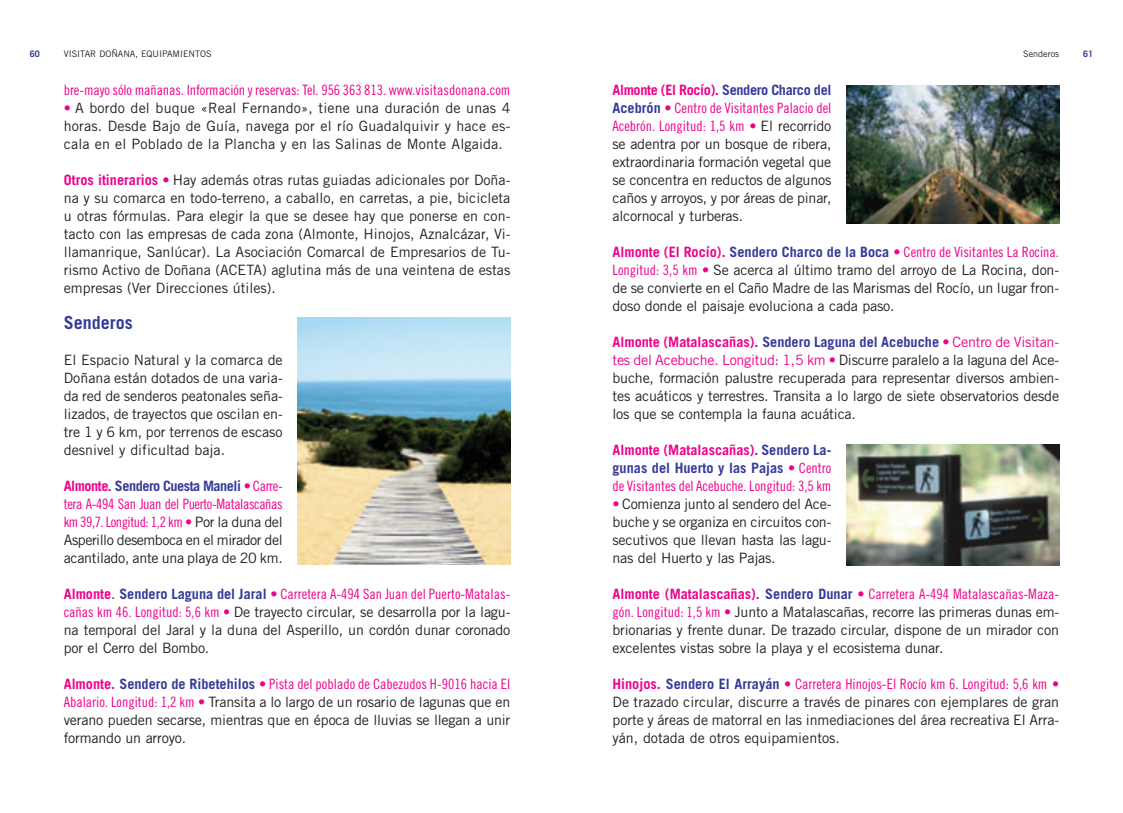
<style>
.page{position:relative;width:1123px;height:813px;background:#fff}
.page>*{position:absolute;margin:0;border:0;box-sizing:border-box;transform-origin:0 0}
.t1{font:700 18px "Trade Gothic";color:#353b97}
.t2{font:14.25px/18px "Trade Gothic";letter-spacing:-.01em;color:#231f20;text-align:justify}
.t3{font:14.25px/18px "Trade Gothic Cond Eighteen";color:#ed028c}
.t4{font:14.25px/18px "Trade Gothic Cond Eighteen";letter-spacing:-.025em;color:#ed028c}
.t5{font:14.25px/18px "Trade Gothic";letter-spacing:-.035em;color:#231f20}
.t6{font:700 14.25px/18px "Trade Gothic";color:#353b97}
.t7{font:700 14.25px "Trade Gothic";letter-spacing:-.035em;color:#353b97}
.t8{font:700 14.25px "Trade Gothic";letter-spacing:-.025em;color:#ed028c}
.t9{font:9px "Trade Gothic";color:#231f20}
.t10{font:700 9px "Trade Gothic";color:#353b97}
.s1{font-family:"Trade Gothic Cond Eighteen";color:#ed028c}
.s2{font-weight:700;color:#ed028c}
.s3{color:#ed028c}
.s4{font-family:"Trade Gothic Cond Eighteen";font-weight:400;color:#ed028c}
.s5{font-family:"Trade Gothic";color:#231f20}
.s6{font-family:"Trade Gothic";font-weight:700}
.s7{font-family:"Trade Gothic";font-weight:700;color:#353b97}
.s8{color:#353b97}
.s9{font-weight:700;color:#353b97}
</style>
<div class="page">
<img style="left:298px;top:317px;width:212px;height:247px">
<img style="left:846px;top:85px;width:213px;height:138px">
<img style="left:846px;top:444px;width:213px;height:121px">
<p class="t10" style="left:30px;top:50px;width:12px">60</p>
<p class="t9" style="left:64px;top:50px;width:149px">VISITAR DOÑANA, EQUIPAMIENTOS</p>
<p class="t9" style="left:1023px;top:50px;width:37px">Senderos</p>
<p class="t10" style="left:1083px;top:50px;width:12px">61</p>
<p class="t3" style="left:64px;top:82px;width:448px">bre-mayo sólo mañanas. Información y reservas: Tel. 956 363 813. www.visitasdonana.com</p>
<p class="t2" style="left:64px;top:100px;width:448px"><span class="s1">•</span> A bordo del buque «Real Fernando», tiene una duración de unas 4 horas. Desde Bajo de Guía, navega por el río Guadalquivir y hace es&shy;cala en el Poblado de la Plancha y en las Salinas de Monte Algaida.</p>
<p class="t2" style="left:64px;top:172px;width:448px"><span class="s2">Otros itinerarios</span> <span class="s1">•</span> Hay además otras rutas guiadas adicionales por Doña&shy;na y su comarca en todo-terreno, a caballo, en carretas, a pie, bicicleta u otras fórmulas. Para elegir la que se desee hay que ponerse en con&shy;tacto con las empresas de cada zona (Almonte, Hinojos, Aznalcázar, Vi&shy;llamanrique, Sanlúcar). La Asociación Comarcal de Empresarios de Tu&shy;rismo Activo de Doñana (ACETA) aglutina más de una veintena de estas empresas (Ver Direcciones útiles).</p>
<p class="t1" style="left:64px;top:316px;width:70px">Senderos</p>
<p class="t2" style="left:64px;top:352px;width:220px">El Espacio Natural y la comarca de Doñana están dotados de una varia&shy;da red de senderos peatonales seña&shy;lizados, de trayectos que oscilan en&shy;tre 1 y 6 km, por terrenos de escaso desnivel y dificultad baja.</p>
<p class="t7" style="left:64px;top:480px;width:220px"><span class="s3">Almonte.</span> Sendero Cuesta Maneli <span class="s4">• Carre-</span></p>
<p class="t4" style="left:64px;top:496px;width:220px">tera A-494 San Juan del Puerto-Matalascañas km 39,7. Longitud: 1,2 km • <span class="s5">Por la duna del</span></p>
<p class="t5" style="left:64px;top:532px;width:220px">Asperillo desemboca en el mirador del acantilado, ante una playa de 20 km.</p>
<p class="t3" style="left:64px;top:586px;width:448px"><span class="s6">Almonte</span><span class="s5">.</span> <span class="s7">Sendero Laguna del Jaral</span> • Carretera A-494 San Juan del Puerto-Matalas-</p>
<p class="t2" style="left:64px;top:604px;width:448px"><span class="s1">cañas km 46. Longitud: 5,6 km •</span> De trayecto circular, se desarrolla por la lagu&shy;na temporal del Jaral y la duna del Asperillo, un cordón dunar coronado por el Cerro del Bombo.</p>
<p class="t3" style="left:64px;top:676px;width:448px"><span class="s6">Almonte.</span> <span class="s7">Sendero de Ribetehilos</span> • Pista del poblado de Cabezudos H-9016 hacia El</p>
<p class="t2" style="left:64px;top:694px;width:448px"><span class="s1">Abalario. Longitud: 1,2 km •</span> Transita a lo largo de un rosario de lagunas que en verano pueden secarse, mientras que en época de lluvias se llegan a unir formando un arroyo.</p>
<p class="t8" style="left:612px;top:84px;width:220px">Almonte (El Rocío). <span class="s8">Sendero Charco del</span></p>
<p class="t3" style="left:612px;top:100px;width:220px"><span class="s7">Acebrón</span> • Centro de Visitantes Palacio del<br>Acebrón. Longitud: 1,5 km • <span class="s5">El recorrido</span></p>
<p class="t2" style="left:612px;top:136px;width:220px">se adentra por un bosque de ribera, extraordinaria formación vegetal que se concentra en reductos de algunos caños y arroyos, y por áreas de pinar, alcornocal y turberas.</p>
<p class="t3" style="left:612px;top:244px;width:448px"><span class="s6">Almonte (El Rocío).</span> <span class="s7">Sendero Charco de la Boca</span> • Centro de Visitantes La Rocina.</p>
<p class="t2" style="left:612px;top:262px;width:448px"><span class="s1">Longitud: 3,5 km •</span> Se acerca al último tramo del arroyo de La Rocina, don&shy;de se convierte en el Caño Madre de las Marismas del Rocío, un lugar fron&shy;doso donde el paisaje evoluciona a cada paso.</p>
<p class="t2" style="left:612px;top:334px;width:448px"><span class="s2">Almonte (Matalascañas).</span> <span class="s9">Sendero Laguna del Acebuche</span> <span class="s1">•</span> <span class="s3">Centro de Visitan&shy;tes del Acebuche. Longitud: 1,5 km</span> <span class="s1">•</span> Discurre paralelo a la laguna del Ace&shy;buche, formación palustre recuperada para representar diversos ambien&shy;tes acuáticos y terrestres. Transita a lo largo de siete observatorios desde los que se contempla la fauna acuática.</p>
<p class="t6" style="left:612px;top:442px;width:220px"><span class="s3">Almonte (Matalascañas).</span> Sendero La&shy;gunas del Huerto y las Pajas <span class="s4">• Centro</span></p>
<p class="t3" style="left:612px;top:478px;width:220px">de Visitantes del Acebuche. Longitud: 3,5 km</p>
<p class="t2" style="left:612px;top:496px;width:220px"><span class="s1">•</span> Comienza junto al sendero del Ace&shy;buche y se organiza en circuitos con&shy;secutivos que llevan hasta las lagu&shy;nas del Huerto y las Pajas.</p>
<p class="t3" style="left:612px;top:586px;width:448px"><span class="s6">Almonte (Matalascañas).</span> <span class="s7">Sendero Dunar</span> • Carretera A-494 Matalascañas-Maza-</p>
<p class="t2" style="left:612px;top:604px;width:448px"><span class="s1">gón. Longitud: 1,5 km •</span> Junto a Matalascañas, recorre las primeras dunas em&shy;brionarias y frente dunar. De trazado circular, dispone de un mirador con excelentes vistas sobre la playa y el ecosistema dunar.</p>
<p class="t3" style="left:612px;top:676px;width:448px"><span class="s6">Hinojos.</span> <span class="s7">Sendero El Arrayán</span> • Carretera Hinojos-El Rocío km 6. Longitud: 5,6 km •</p>
<p class="t2" style="left:612px;top:694px;width:448px">De trazado circular, discurre a través de pinares con ejemplares de gran porte y áreas de matorral en las inmediaciones del área recreativa El Arra&shy;yán, dotada de otros equipamientos.</p>
</div>
